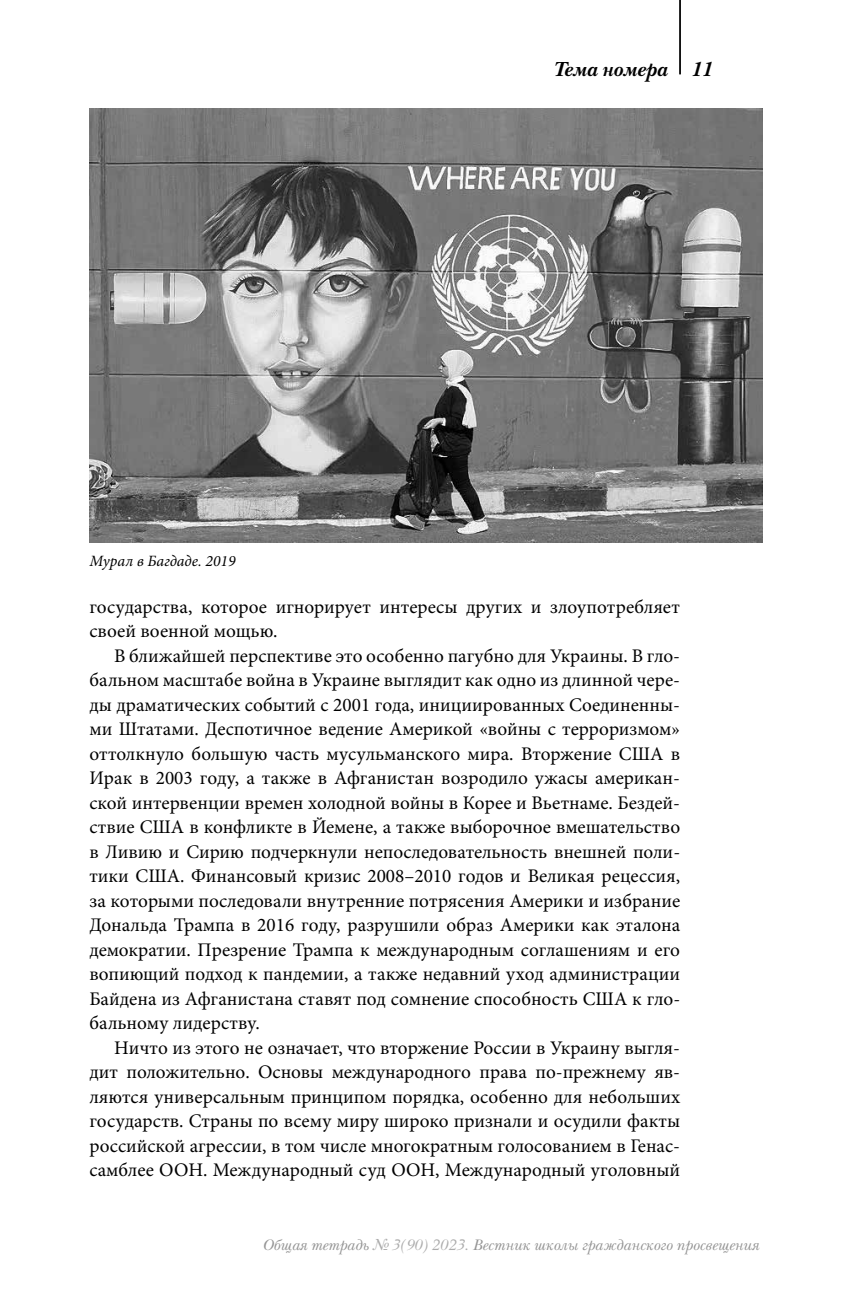
<style>
.page{position:relative;width:844px;height:1290px;background:#fff}
.page>*{position:absolute;margin:0;border:0;box-sizing:border-box;transform-origin:0 0}
.t1{font:italic 700 21px "New Baskerville C";color:#000}
.t2{font:19.25px/24.5px "Minion Pro";color:#000;text-align:justify}
.t3{font:italic 15.75px "New Baskerville C";color:#959595}
.t4{font:italic 15.75px "Minion Pro";color:#000}
.s1{color:#acacac}
</style>
<div class="page">
<hr style="left:679px;top:0;width:1px;height:74px;background:#000">
<img style="left:89px;top:109px;width:673px;height:433px">
<p class="t4" style="left:89px;top:552px;width:148px">Мурал в Багдаде. 2019</p>
<p class="t1" style="left:553px;top:57px;width:161px">Тема номера 11</p>
<p class="t2" style="left:89px;top:595px;width:592px">государства, которое игнорирует интересы других и злоупотребляет своей военной мощью.</p>
<p class="t2" style="left:89px;top:644px;width:592px;text-indent:25px">В ближайшей перспективе это особенно пагубно для Украины. В гло&shy;бальном масштабе война в Украине выглядит как одно из длинной чере&shy;ды драматических событий с 2001 года, инициированных Соединенны&shy;ми Штатами. Деспотичное ведение Америкой «войны с терроризмом» оттолкнуло большую часть мусульманского мира. Вторжение США в Ирак в 2003 году, а также в Афганистан возродило ужасы американ&shy;ской интервенции времен холодной войны в Корее и Вьетнаме. Бездей&shy;ствие США в конфликте в Йемене, а также выборочное вмешательство в Ливию и Сирию подчеркнули непоследовательность внешней поли&shy;тики США. Финансовый кризис 2008–2010 годов и Великая рецессия, за которыми последовали внутренние потрясения Америки и избрание Дональда Трампа в 2016 году, разрушили образ Америки как эталона демократии. Презрение Трампа к международным соглашениям и его вопиющий подход к пандемии, а также недавний уход администрации Байдена из Афганистана ставят под сомнение способность США к гло&shy;бальному лидерству.</p>
<p class="t2" style="left:89px;top:1036px;width:592px;text-indent:25px">Ничто из этого не означает, что вторжение России в Украину выгля&shy;дит положительно. Основы международного права по-прежнему яв&shy;ляются универсальным принципом порядка, особенно для небольших государств. Страны по всему миру широко признали и осудили факты российской агрессии, в том числе многократным голосованием в Генас&shy;самблее ООН. Международный суд ООН, Международный уголовный</p>
<p class="t3" style="left:262px;top:1235px;width:498px">Общая тетрадь <span class="s1">№ 3(90) 2023.</span> Вестник школы гражданского просвещения</p>
</div>
